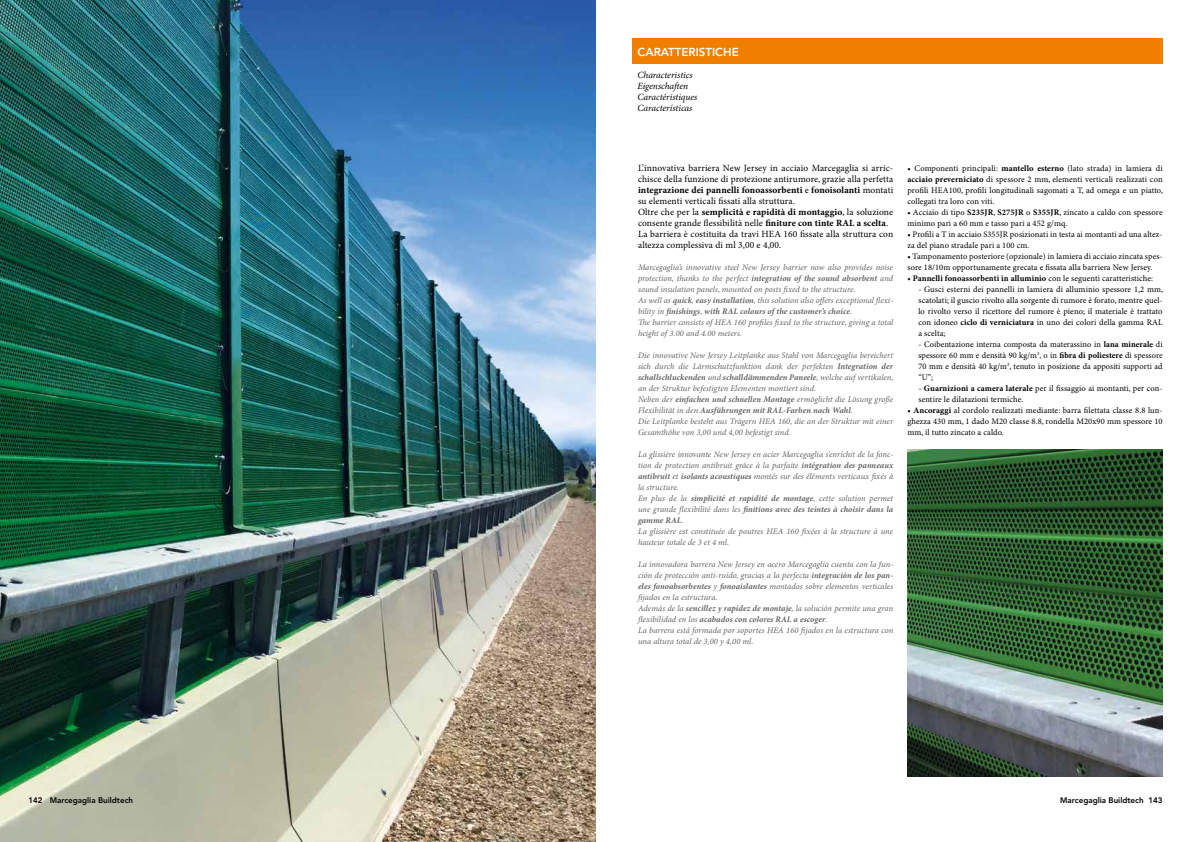
<style>
.page{position:relative;width:1191px;height:842px;background:#fff}
.page>*{position:absolute;margin:0;border:0;box-sizing:border-box;transform-origin:0 0}
.t1{font:800 11.5px "Avenir LT Std";color:#fff}
.t2{font:9.5px/11px "Minion Pro";letter-spacing:.01em;color:#000}
.t3{font:italic 9.5px/11px "Minion Pro";letter-spacing:-.005em;color:#000}
.t4{font:italic 8.5px/11px "Minion Pro";letter-spacing:.005em;color:#646363}
.t5{font:8.5px/11px "Minion Pro";letter-spacing:.01em;color:#000;text-align:justify}
.t6{font:700 8.5px "Minion Pro";letter-spacing:.01em;color:#000}
.t7{font:800 8px "Avenir LT Std";color:#000}
.s1{font-weight:700}
.s2{font-weight:400}
</style>
<div class="page">
<div style="left:632px;top:38px;width:530px;height:26px;background:#f07f00"></div>
<img style="left:907px;top:449px;width:255px;height:328px">
<img style="left:0;top:0;width:595px;height:842px">
<h1 class="t1" style="left:637px;top:46px;width:103px">CARATTERISTICHE</h1>
<p class="t3" style="left:637px;top:70px;width:61px">Characteristics<br>Eigenschaften<br>Caractéristiques<br>Características</p>
<p class="t2" style="left:638px;top:163px;width:257px">L’innovativa barriera New Jersey in acciaio Marcegaglia si arric&shy;chisce della funzione di protezione antirumore, grazie alla perfetta <span class="s1">integrazione dei pannelli fonoassorbenti</span> e <span class="s1">fonoisolanti</span> montati su elementi verticali fissati alla struttura.<br>Oltre che per la <span class="s1">semplicità e rapidità di montaggio</span>, la soluzione consente grande flessibilità nelle <span class="s1">finiture con tinte RAL a scelta</span>.<br>La barriera è costituita da travi HEA 160 fissate alla struttura con altezza complessiva di ml 3,00 e 4,00.</p>
<p class="t4" style="left:638px;top:262px;width:257px">Marcegaglia’s innovative steel New Jersey barrier now also provides noise protection, thanks to the perfect <span class="s1">integration of the sound absorbent</span> and sound insulation panels, mounted on posts fixed to the structure.<br>As well as <span class="s1">quick</span>, <span class="s1">easy installation</span>, this solution also offers exceptional flexi&shy;bility in <span class="s1">finishings</span>, <span class="s1">with RAL colours of the customer’s choice</span>.<br>The barrier consists of HEA 160 profiles fixed to the structure, giving a total height of 3.00 and 4.00 meters.</p>
<p class="t4" style="left:638px;top:350px;width:257px">Die innovative New Jersey Leitplanke aus Stahl von Marcegaglia bereichert sich durch die Lärmschutzfunktion dank der perfekten <span class="s1">Integration der schallschluckenden</span> und <span class="s1">schalldämmenden Paneele</span>, welche auf vertikalen, an der Struktur befestigten Elementen montiert sind.<br>Neben der <span class="s1">einfachen und schnellen Montage</span> ermöglicht die Lösung große Flexibilität in den <span class="s1">Ausführungen mit RAL-Farben nach Wahl</span>.<br>Die Leitplanke besteht aus Trägern HEA 160, die an der Struktur mit einer Gesamthöhe von 3,00 und 4,00 befestigt sind.</p>
<p class="t4" style="left:638px;top:449px;width:257px">La glissière innovante New Jersey en acier Marcegaglia s’enrichit de la fonc&shy;tion de protection antibruit grâce à la parfaite <span class="s1">intégration des panneaux antibruit</span> et <span class="s1">isolants acoustiques</span> montés sur des éléments verticaux fixés à la structure.<br>En plus de la <span class="s1">simplicité et rapidité de montage</span>, cette solution permet une grande flexibilité dans les <span class="s1">finitions avec des teintes à choisir dans la gamme RAL</span>.<br>La glissière est constituée de poutres HEA 160 fixées à la structure à une hauteur totale de 3 et 4 ml.</p>
<p class="t4" style="left:638px;top:559px;width:257px">La innovadora barrera New Jersey en acero Marcegaglia cuenta con la fun&shy;ción de protección anti-ruido, gracias a la perfecta <span class="s1">integración de los pan&shy;eles fonoabsorbentes</span> y <span class="s1">fonoaislantes</span> montados sobre elementos verticales fijados en la estructura.<br>Además de la <span class="s1">sencillez y rapidez de montaje</span>, la solución permite una gran flexibilidad en los <span class="s1">acabados con colores RAL a escoger</span>.<br>La barrera está formada por soportes HEA 160 fijados en la estructura con una altura total de 3,00 y 4,00 ml.</p>
<p class="t5" style="left:907px;top:163px;width:257px">• Componenti principali: <span class="s1">mantello esterno</span> (lato strada) in lamiera di <span class="s1">acciaio preverniciato</span> di spessore 2 mm, elementi verticali realizzati con profili HEA100, profili longitudinali sagomati a T, ad omega e un piatto, collegati tra loro con viti.</p>
<p class="t5" style="left:907px;top:207px;width:257px">• Acciaio di tipo <span class="s1">S235JR</span>, <span class="s1">S275JR</span> o <span class="s1">S355JR</span>, zincato a caldo con spessore minimo pari a 60 mm e tasso pari a 452 g/mq.</p>
<p class="t5" style="left:907px;top:229px;width:257px">• Profili a T in acciaio S355JR posizionati in testa ai montanti ad una altez&shy;za del piano stradale pari a 100 cm.</p>
<p class="t5" style="left:907px;top:251px;width:257px">• Tamponamento posteriore (opzionale) in lamiera di acciaio zincata spes&shy;sore 18/10m opportunamente grecata e fissata alla barriera New Jersey.</p>
<p class="t6" style="left:907px;top:273px;width:247px"><span class="s2">•</span> Pannelli fonoassorbenti in alluminio <span class="s2">con le seguenti caratteristiche:</span></p>
<p class="t5" style="left:918px;top:284px;width:246px">- Gusci esterni dei pannelli in lamiera di alluminio spessore 1,2 mm, scatolati; il guscio rivolto alla sorgente di rumore è forato, mentre quel&shy;lo rivolto verso il ricettore del rumore è pieno; il materiale è trattato con idoneo <span class="s1">ciclo di verniciatura</span> in uno dei colori della gamma RAL a scelta;</p>
<p class="t5" style="left:918px;top:339px;width:246px">- Coibentazione interna composta da materassino in <span class="s1">lana minerale</span> di spessore 60 mm e densità 90 kg/m<sup>3</sup>, o in <span class="s1">fibra di poliestere</span> di spessore 70 mm e densità 40 kg/m<sup>3</sup>, tenuto in posizione da appositi supporti ad “U”;</p>
<p class="t5" style="left:918px;top:383px;width:246px">- <span class="s1">Guarnizioni a camera laterale</span> per il fissaggio ai montanti, per con&shy;sentire le dilatazioni termiche.</p>
<p class="t5" style="left:907px;top:405px;width:257px">• <span class="s1">Ancoraggi</span> al cordolo realizzati mediante: barra filettata classe 8.8 lun&shy;ghezza 430 mm, 1 dado M20 classe 8.8, rondella M20x90 mm spessore 10 mm, il tutto zincato a caldo.</p>
<p class="t7" style="left:28px;top:795px;width:106px">142 Marcegaglia Buildtech</p>
<p class="t7" style="left:1060px;top:795px;width:104px">Marcegaglia Buildtech 143</p>
</div>
